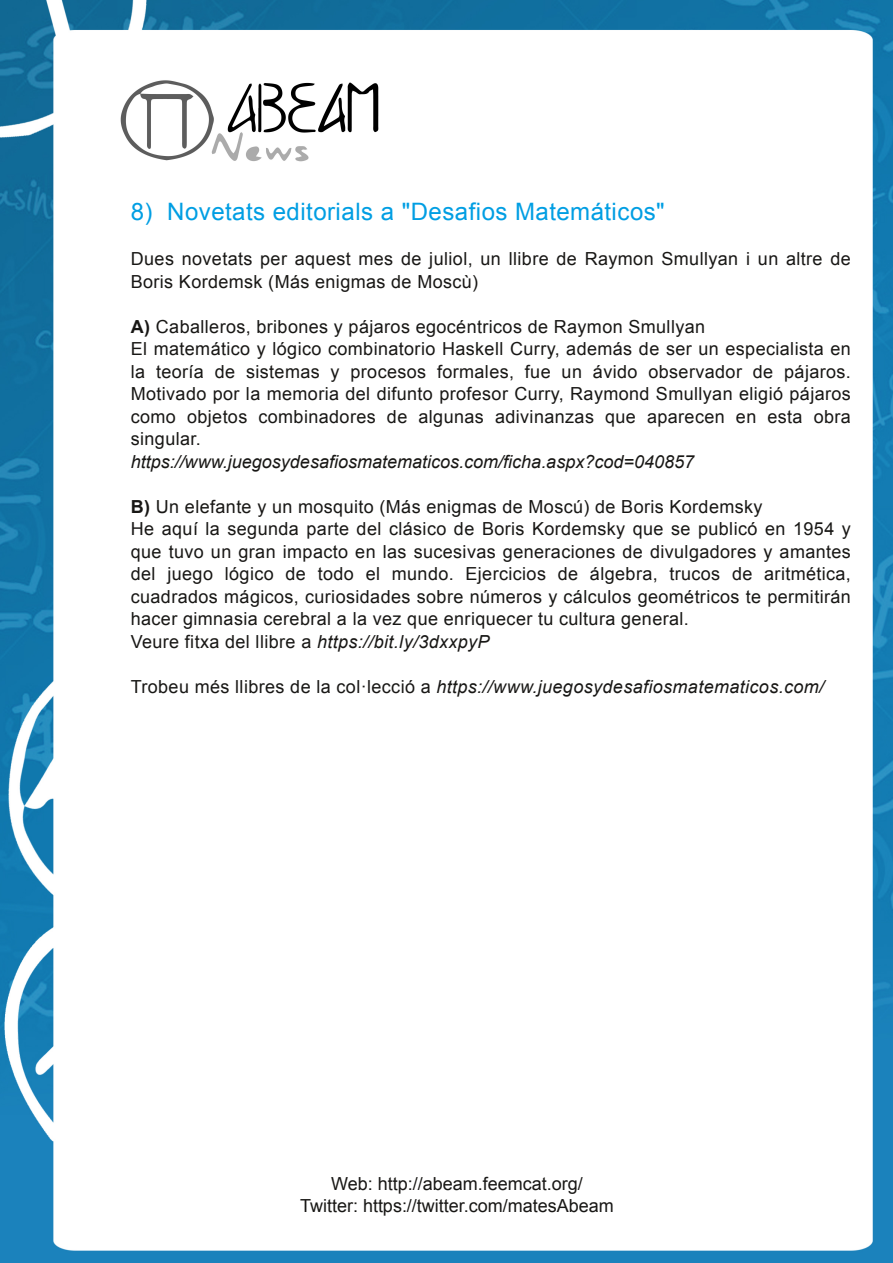
<style>
.page{position:relative;width:893px;height:1263px;background:#fff}
.page>*{position:absolute;margin:0;border:0;box-sizing:border-box;transform-origin:0 0}
.t1{font:24px "Arial";letter-spacing:.02em;color:#009ee3}
.t2{font:18px/22.5px "Arial";letter-spacing:.02em;color:#181715}
.t3{font:italic 18px "Arial";letter-spacing:.02em;color:#181715}
.t4{font:18px/22.5px "Arial";color:#181715;text-align:center}
.t5{font:italic 18px "Arial";color:#181715}
.s1{font-weight:700}
.s2{font-style:italic}
.s3{font-style:normal}
</style>
<div class="page">
<img style="left:0;top:0;width:893px;height:1263px">
<img style="left:116px;top:77px;width:267px;height:90px">
<h1 class="t1" style="left:131px;top:199px;width:536px">8) Novetats editorials a "Desafios Matemáticos"</h1>
<p class="t2" style="left:131px;top:248px;width:722px">Dues novetats per aquest mes de juliol, un llibre de Raymon Smullyan i un altre de<br>Boris Kordemsk (Más enigmas de Moscù)</p>
<p class="t2" style="left:131px;top:315px;width:722px"><span class="s1">A)</span> Caballeros, bribones y pájaros egocéntricos de Raymon Smullyan<br>El matemático y lógico combinatorio Haskell Curry, además de ser un especialista en la teoría de sistemas y procesos formales, fue un ávido observador de pájaros.<br>Motivado por la memoria del difunto profesor Curry, Raymond Smullyan eligió pájaros como objetos combinadores de algunas adivinanzas que aparecen en esta obra singular.</p>
<p class="t5" style="left:131px;top:452px;width:565px">https://www.juegosydesafiosmatematicos.com/ficha.aspx?cod=040857</p>
<p class="t2" style="left:131px;top:495px;width:722px"><span class="s1">B)</span> Un elefante y un mosquito (Más enigmas de Moscú) de Boris Kordemsky<br>He aquí la segunda parte del clásico de Boris Kordemsky que se publicó en 1954 y que tuvo un gran impacto en las sucesivas generaciones de divulgadores y amantes del juego lógico de todo el mundo. Ejercicios de álgebra, trucos de aritmética, cuadrados mágicos, curiosidades sobre números y cálculos geométricos te permitirán hacer gimnasia cerebral a la vez que enriquecer tu cultura general.<br>Veure fitxa del llibre a <span class="s2">https://bit.ly/3dxxpyP</span></p>
<p class="t3" style="left:131px;top:677px;width:695px"><span class="s3">Trobeu més llibres de la col·lecció a</span> https://www.juegosydesafiosmatematicos.com/</p>
<p class="t4" style="left:300px;top:1172px;width:315px">Web: http://abeam.feemcat.org/<br>Twitter: https://twitter.com/matesAbeam</p>
</div>
